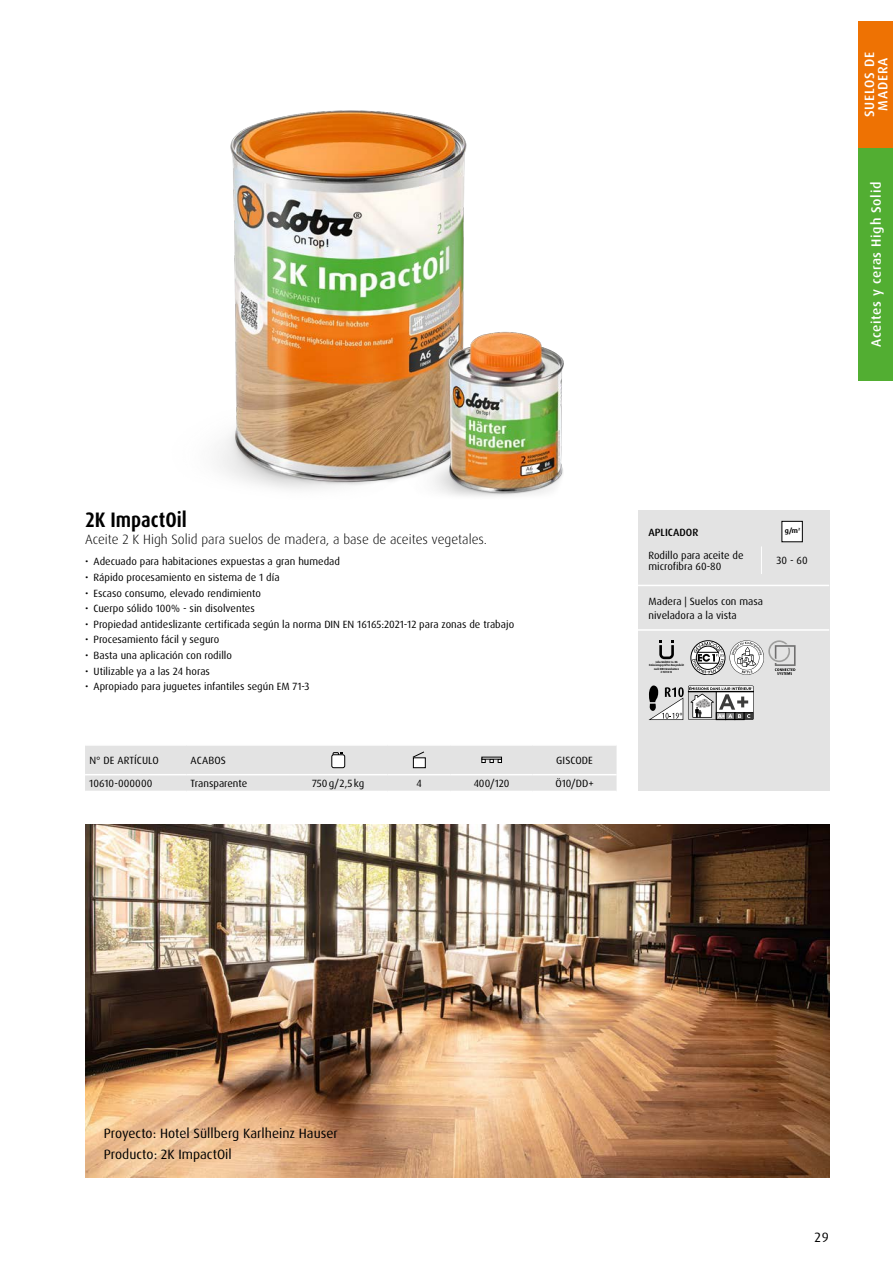
<style>
.page{position:relative;width:893px;height:1263px;background:#fff}
.page>*{position:absolute;margin:0;border:0;box-sizing:border-box;transform-origin:0 0}
.t1{font:700 condensed 21px "Dax Pro";color:#000}
.t2{font:300 13.5px "Dax Pro";color:#000}
.t3{font:13.5px/21.3px "Dax Pro";color:#000}
.t4{font:500 13.5px/13.5px "Dax Pro";letter-spacing:.05em;color:#fff;text-align:center}
.t5{font:10.5px/13.5px "Dax Pro";color:#000}
.t6{font:500 10.5px "Dax Pro";color:#000}
.t7{font:700 expanded 6.9px "Dax Pro";color:#000;scale:.9 1}
.t8{font:700 3px/3.4px "Dax Pro";color:#000;text-align:center;scale:.82 1}
.s1{font-size:5.7px}
</style>
<div class="page">
<img style="left:85px;top:824px;width:744px;height:354px">
<div style="left:858px;top:147px;width:35px;height:234px;background:#52ae32"></div>
<div style="left:858px;top:21px;width:35px;height:126px;background:#ee7203"></div>
<img style="left:217px;top:110px;width:347px;height:386px">
<div style="left:638px;top:510px;width:191px;height:238px;background:#e3e3e3"></div>
<div style="left:638px;top:744px;width:191px;height:47px;background:#e3e3e3"></div>
<svg style="left:85px;top:745px;width:532px;height:46px;background:#e2e2e2"></svg>
<hr style="left:638px;top:585px;width:191px;height:1px;background:#fff">
<svg style="left:659px;top:640px;width:15px;height:19px"></svg>
<svg style="left:691px;top:640px;width:105px;height:35px"></svg>
<hr style="left:638px;top:629px;width:191px;height:2px;background:#fff">
<svg style="left:648px;top:685px;width:106px;height:35px"></svg>
<svg style="left:761px;top:542px;width:42px;height:32px"></svg>
<div style="left:782px;top:521px;width:20px;height:21px;background:#fff"></div>
<div style="left:781px;top:521px;width:22px;height:21px;border:1px solid #000"></div>
<p class="t4" style="left:863px;top:117px;width:67px;rotate:-90deg">SUELOS DE<br>MADERA</p>
<p class="t4" style="left:869px;top:347px;width:167px;rotate:-90deg">Aceites y ceras High Solid</p>
<h1 class="t1" style="left:85px;top:506px;width:103px">2K ImpactOil</h1>
<p class="t2" style="left:85px;top:531px;width:404px">Aceite 2 K High Solid para suelos de madera, a base de aceites vegetales.</p>
<p class="t5" style="left:85px;top:555px;width:256px">• Adecuado para habitaciones expuestas a gran humedad</p>
<p class="t5" style="left:85px;top:571px;width:196px">• Rápido procesamiento en sistema de 1 día</p>
<p class="t5" style="left:85px;top:586px;width:177px">• Escaso consumo, elevado rendimiento</p>
<p class="t5" style="left:85px;top:602px;width:171px">• Cuerpo sólido 100% - sin disolventes</p>
<p class="t5" style="left:85px;top:617px;width:431px">• Propiedad antideslizante certificada según la norma DIN EN 16165:2021-12 para zonas de trabajo</p>
<p class="t5" style="left:85px;top:633px;width:136px">• Procesamiento fácil y seguro</p>
<p class="t5" style="left:85px;top:649px;width:148px">• Basta una aplicación con rodillo</p>
<p class="t5" style="left:85px;top:664px;width:126px">• Utilizable ya a las 24 horas</p>
<p class="t5" style="left:85px;top:680px;width:226px">• Apropiado para juguetes infantiles según EM 71-3</p>
<p class="t5" style="left:89px;top:754px;width:71px">N° DE ARTÍCULO</p>
<p class="t5" style="left:191px;top:754px;width:37px">ACABOS</p>
<p class="t5" style="left:556px;top:754px;width:38px">GISCODE</p>
<p class="t5" style="left:89px;top:777px;width:65px">10610-000000</p>
<p class="t5" style="left:191px;top:777px;width:58px">Transparente</p>
<p class="t5" style="left:312px;top:777px;width:54px">750g/2,5kg</p>
<p class="t5" style="left:416px;top:777px;width:7px">4</p>
<p class="t5" style="left:474px;top:777px;width:37px">400/120</p>
<p class="t5" style="left:555px;top:777px;width:40px">Ö10/DD+</p>
<p class="t6" style="left:648px;top:525px;width:51px">APLICADOR</p>
<p class="t7" style="left:785px;top:527px;width:19px">g/m<span class="s1">²</span></p>
<p class="t5" style="left:648px;top:549px;width:97px;line-height:11.2px">Rodillo para aceite de microfibra 60-80</p>
<p class="t5" style="left:776px;top:554px;width:33px">30 - 60</p>
<p class="t5" style="left:648px;top:595px;width:116px">Madera | Suelos con masa niveladora a la vista</p>
<p class="t8" style="left:649px;top:660px;width:44px">Loba GmbH &amp; Co. KG<br>Emissionsgeprüftes Bauprodukt nach DIBt-Grundsätzen<br>Z-157.10-13</p>
<p class="t3" style="left:104px;top:1122px;width:235px">Proyecto: Hotel Süllberg Karlheinz Hauser<br>Producto: 2K ImpactOil</p>
<p class="t3" style="left:815px;top:1226px;width:16px">29</p>
</div>
